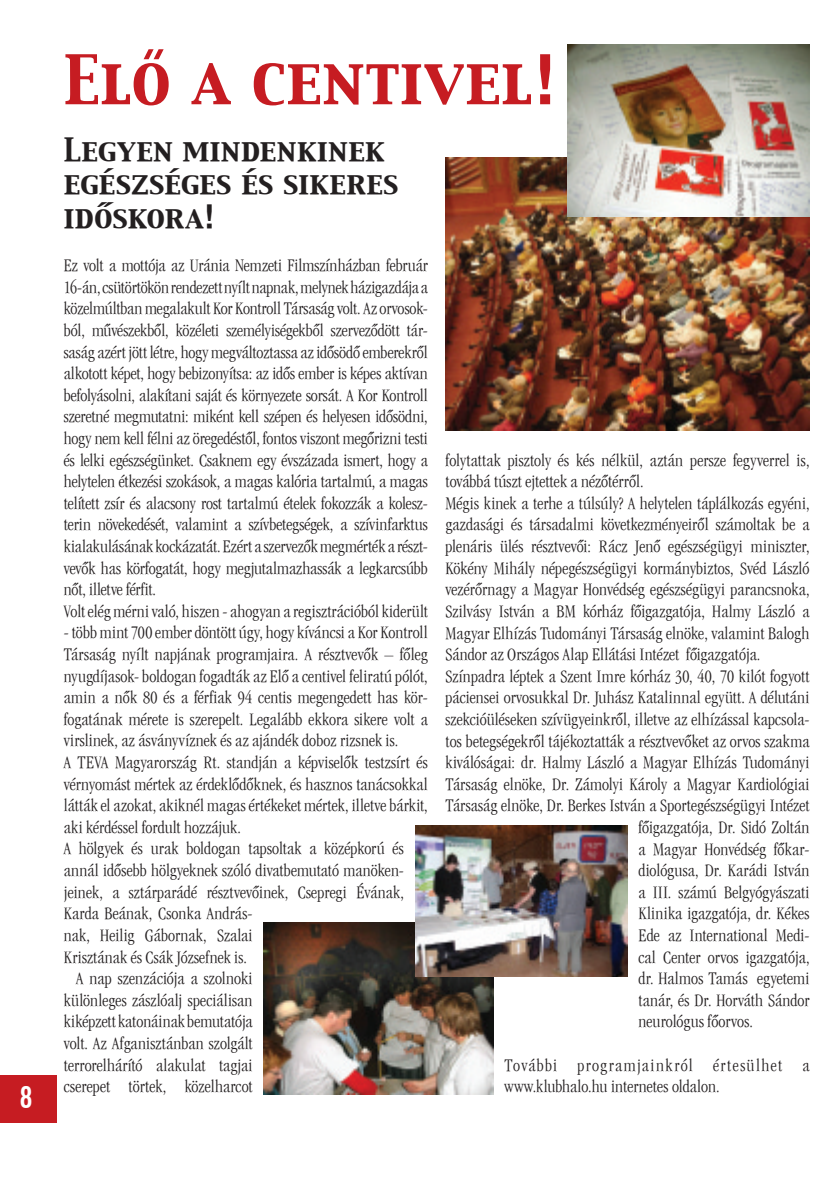
<style>
.page{position:relative;width:840px;height:1191px;background:#fff}
.page>*{position:absolute;margin:0;border:0;box-sizing:border-box;transform-origin:0 0}
.t1{font:60px "Capitals";letter-spacing:.01em;color:#c61c22}
.t2{font:30px "Trade Gothic Bd Cn";color:#fff}
.t3{font:28px/33.6px "H Capitals";letter-spacing:.015em;color:#231f20}
.t4{font:condensed 18px/21.6px "H Garamond Light";letter-spacing:.005em;color:#231f20}
.t5{font:condensed 18px/21.6px "H Garamond Light";letter-spacing:.055em;color:#231f20}
</style>
<div class="page">
<img style="left:445px;top:158px;width:364px;height:273px">
<img style="left:567px;top:44px;width:242px;height:172px">
<img style="left:264px;top:922px;width:229px;height:172px">
<img style="left:415px;top:825px;width:211px;height:152px">
<div style="left:0;top:1075px;width:57px;height:48px;background:#c61c22"></div>
<p class="t2" style="left:19px;top:1079px;width:15px">8</p>
<p class="t1" style="left:64px;top:39px;width:497px">Elő a centivel!</p>
<p class="t3" style="left:64px;top:134px;width:336px">Legyen mindenkinek egészséges és sikeres idõskora!</p>
<p class="t4" style="left:64px;top:255px;width:365px">Ez volt a mottója az Uránia Nemzeti Filmszínházban február 16-án, csütörtökön rendezett nyílt napnak, melynek házigazdája a közelmúltban megalakult Kor Kontroll Társaság volt. Az orvosok&shy;ból, mûvészekbõl, közéleti személyiségekbõl szervezõdött tár&shy;saság azért jött létre, hogy megváltoztassa az idõsödõ emberekrõl alkotott képet, hogy bebizonyítsa: az idõs ember is képes aktívan befolyásolni, alakítani saját és környezete sorsát. A Kor Kontroll szeretné megmutatni: miként kell szépen és helyesen idõsödni, hogy nem kell félni az öregedéstõl, fontos viszont megõrizni testi és lelki egészségünket. Csaknem egy évszázada ismert, hogy a helytelen étkezési szokások, a magas kalória tartalmú, a magas telített zsír és alacsony rost tartalmú ételek fokozzák a kolesz&shy;terin növekedését, valamint a szívbetegségek, a szívinfarktus kialakulásának kockázatát. Ezért a szervezõk megmérték a részt&shy;vevõk has körfogatát, hogy megjutalmazhassák a legkarcsúbb nõt, illetve férfit.<br>Volt elég mérni való, hiszen - ahogyan a regisztrációból kiderült</p>
<p class="t4" style="left:64px;top:622px;width:365px">- több mint 700 ember döntött úgy, hogy kíváncsi a Kor Kontroll</p>
<p class="t4" style="left:64px;top:643px;width:365px">Társaság nyílt napjának programjaira. A résztvevõk – fõleg</p>
<p class="t4" style="left:64px;top:665px;width:365px">nyugdíjasok- boldogan fogadták az Elõ a centivel feliratú pólót,</p>
<p class="t4" style="left:64px;top:687px;width:365px">amin a nõk 80 és a férfiak 94 centis megengedett has kör-</p>
<p class="t4" style="left:64px;top:708px;width:365px">fogatának mérete is szerepelt. Legalább ekkora sikere volt a</p>
<p class="t4" style="left:64px;top:730px;width:336px">virslinek, az ásványvíznek és az ajándék doboz rizsnek is.</p>
<p class="t4" style="left:64px;top:751px;width:365px">A TEVA Magyarország Rt. standján a képviselõk testzsírt és</p>
<p class="t4" style="left:64px;top:773px;width:365px">vérnyomást mértek az érdeklõdõknek, és hasznos tanácsokkal</p>
<p class="t4" style="left:64px;top:795px;width:365px">látták el azokat, akiknél magas értékeket mértek, illetve bárkit,</p>
<p class="t4" style="left:64px;top:816px;width:178px">aki kérdéssel fordult hozzájuk.</p>
<p class="t4" style="left:64px;top:838px;width:341px">A hölgyek és urak boldogan tapsoltak a középkorú és</p>
<p class="t4" style="left:64px;top:859px;width:341px">annál idõsebb hölgyeknek szóló divatbemutató manöken-</p>
<p class="t4" style="left:64px;top:881px;width:341px">jeinek, a sztárparádé résztvevõinek, Csepregi Évának,</p>
<p class="t4" style="left:64px;top:903px;width:190px">Karda Beának, Csonka András-</p>
<p class="t4" style="left:64px;top:924px;width:190px">nak, Heilig Gábornak, Szalai</p>
<p class="t4" style="left:64px;top:946px;width:185px">Krisztának és Csák Józsefnek is.</p>
<p class="t4" style="left:76px;top:967px;width:178px">A nap szenzációja a szolnoki</p>
<p class="t4" style="left:64px;top:989px;width:190px">különleges zászlóalj speciálisan</p>
<p class="t4" style="left:64px;top:1011px;width:190px">kiképzett katonáinak bemutatója</p>
<p class="t4" style="left:64px;top:1032px;width:190px">volt. Az Afganisztánban szolgált</p>
<p class="t4" style="left:64px;top:1054px;width:190px">terrorelhárító alakulat tagjai</p>
<p class="t4" style="left:64px;top:1075px;width:190px">cserepet törtek, közelharcot</p>
<p class="t4" style="left:445px;top:449px;width:365px">folytattak pisztoly és kés nélkül, aztán persze fegyverrel is,</p>
<p class="t4" style="left:445px;top:471px;width:200px">továbbá túszt ejtettek a nézõtérrõl.</p>
<p class="t4" style="left:445px;top:492px;width:365px">Mégis kinek a terhe a túlsúly? A helytelen táplálkozás egyéni,</p>
<p class="t4" style="left:445px;top:514px;width:365px">gazdasági és társadalmi következményeirõl számoltak be a</p>
<p class="t4" style="left:445px;top:535px;width:365px">plenáris ülés résztvevõi: Rácz Jenõ egészségügyi miniszter,</p>
<p class="t4" style="left:445px;top:557px;width:365px">Kökény Mihály népegészségügyi kormánybiztos, Svéd László</p>
<p class="t4" style="left:445px;top:579px;width:365px">vezérõrnagy a Magyar Honvédség egészségügyi parancsnoka,</p>
<p class="t4" style="left:445px;top:600px;width:365px">Szilvásy István a BM kórház fõigazgatója, Halmy László a</p>
<p class="t4" style="left:445px;top:622px;width:365px">Magyar Elhízás Tudományi Társaság elnöke, valamint Balogh</p>
<p class="t4" style="left:445px;top:643px;width:316px">Sándor az Országos Alap Ellátási Intézet fõigazgatója.</p>
<p class="t4" style="left:445px;top:665px;width:365px">Színpadra léptek a Szent Imre kórház 30, 40, 70 kilót fogyott</p>
<p class="t4" style="left:445px;top:687px;width:365px">páciensei orvosukkal Dr. Juhász Katalinnal együtt. A délutáni</p>
<p class="t4" style="left:445px;top:708px;width:365px">szekcióüléseken szívügyeinkrõl, illetve az elhízással kapcsola-</p>
<p class="t4" style="left:445px;top:730px;width:365px">tos betegségekrõl tájékoztatták a résztvevõket az orvos szakma</p>
<p class="t4" style="left:445px;top:751px;width:365px">kiválóságai: dr. Halmy László a Magyar Elhízás Tudományi</p>
<p class="t4" style="left:445px;top:773px;width:365px">Társaság elnöke, Dr. Zámolyi Károly a Magyar Kardiológiai</p>
<p class="t4" style="left:445px;top:795px;width:365px">Társaság elnöke, Dr. Berkes István a Sportegészségügyi Intézet</p>
<p class="t4" style="left:638px;top:816px;width:172px">fõigazgatója, Dr. Sidó Zoltán</p>
<p class="t4" style="left:638px;top:838px;width:172px">a Magyar Honvédség fõkar-</p>
<p class="t4" style="left:638px;top:859px;width:172px">diológusa, Dr. Karádi István</p>
<p class="t4" style="left:638px;top:881px;width:172px">a III. számú Belgyógyászati</p>
<p class="t4" style="left:638px;top:903px;width:172px">Klinika igazgatója, dr. Kékes</p>
<p class="t4" style="left:638px;top:924px;width:172px">Ede az International Medi-</p>
<p class="t4" style="left:638px;top:946px;width:172px">cal Center orvos igazgatója,</p>
<p class="t4" style="left:638px;top:967px;width:172px">dr. Halmos Tamás egyetemi</p>
<p class="t4" style="left:638px;top:989px;width:172px">tanár, és Dr. Horváth Sándor</p>
<p class="t4" style="left:638px;top:1011px;width:116px">neurológus fõorvos.</p>
<p class="t5" style="left:504px;top:1054px;width:306px">További programjainkról értesülhet a www.klubhalo.hu internetes oldalon.</p>
</div>
